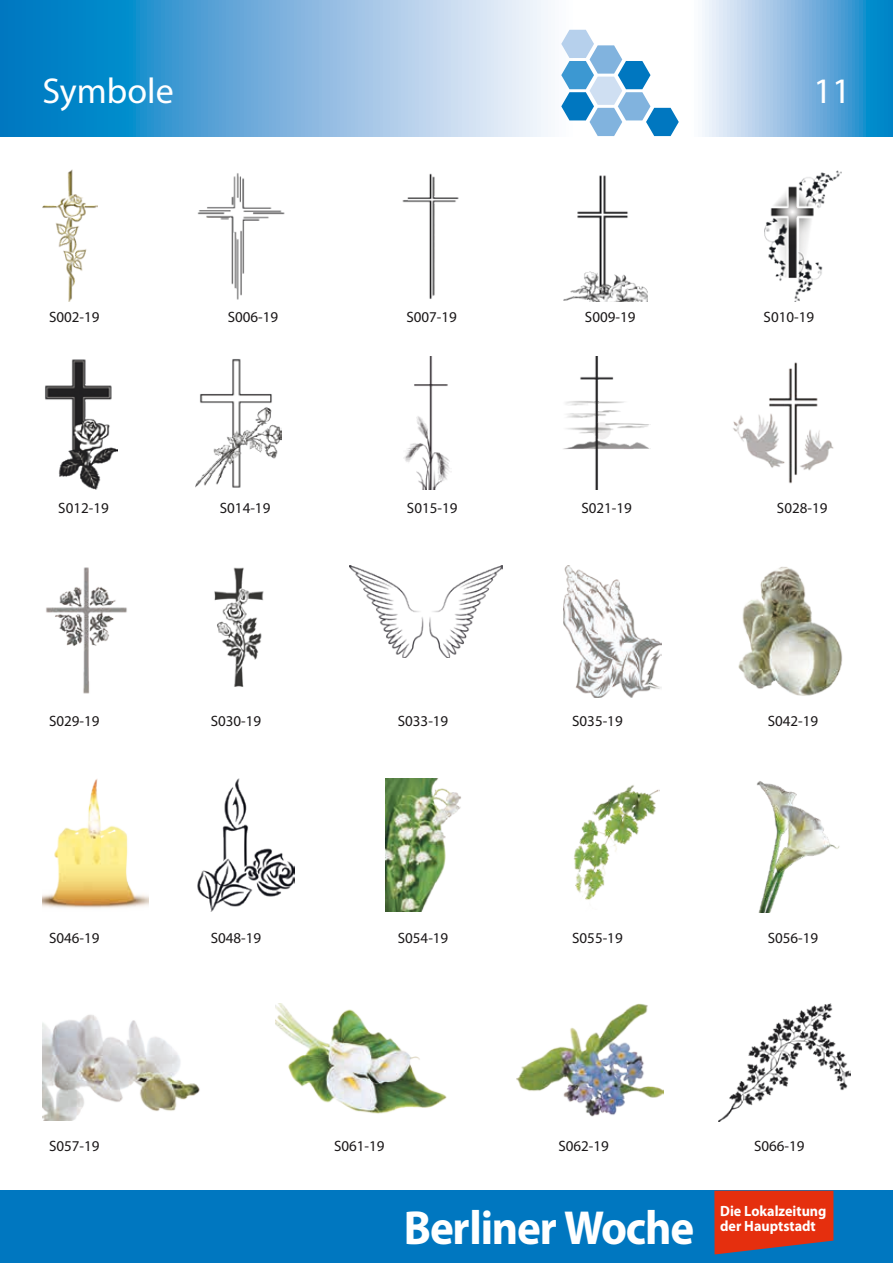
<style>
.page{position:relative;width:893px;height:1263px;background:#fff}
.page>*{position:absolute;margin:0;border:0;box-sizing:border-box;transform-origin:0 0}
.t1{font:700 48px "Myriad Pro";letter-spacing:-.025em;color:#fff;scale:.94 1}
.t2{font:36px "Myriad Pro";color:#fff}
.t3{font:15px "Myriad Pro";color:#1b1819}
.t4{font:700 14.85px "Myriad Pro";color:#fff;scale:.95 1}
</style>
<div class="page">
<div style="left:0;top:1191px;width:893px;height:72px;background:#0077c0"></div>
<svg style="left:714px;top:1191px;width:119px;height:63px;background:#cc3620"></svg>
<svg style="left:0;top:0;width:893px;height:136px;background:#7eb9e0"></svg>
<svg style="left:561px;top:30px;width:118px;height:106px"></svg>
<img style="left:43px;top:169px;width:54px;height:132px">
<img style="left:197px;top:173px;width:88px;height:127px">
<img style="left:402px;top:173px;width:57px;height:126px">
<img style="left:563px;top:175px;width:84px;height:126px">
<img style="left:764px;top:170px;width:78px;height:131px">
<img style="left:45px;top:359px;width:72px;height:130px">
<img style="left:196px;top:359px;width:85px;height:129px">
<img style="left:404px;top:356px;width:48px;height:133px">
<img style="left:563px;top:356px;width:87px;height:133px">
<img style="left:733px;top:362px;width:101px;height:122px">
<img style="left:46px;top:567px;width:81px;height:127px">
<img style="left:214px;top:567px;width:50px;height:120px">
<img style="left:350px;top:566px;width:153px;height:92px">
<img style="left:563px;top:566px;width:98px;height:131px">
<img style="left:738px;top:567px;width:105px;height:129px">
<img style="left:43px;top:779px;width:106px;height:130px">
<img style="left:197px;top:778px;width:98px;height:134px">
<img style="left:386px;top:778px;width:75px;height:134px">
<img style="left:573px;top:785px;width:86px;height:115px">
<img style="left:756px;top:781px;width:84px;height:131px">
<img style="left:43px;top:1014px;width:157px;height:106px">
<img style="left:275px;top:1003px;width:172px;height:111px">
<img style="left:517px;top:1003px;width:146px;height:114px">
<img style="left:719px;top:1003px;width:131px;height:118px">
<h2 class="t2" style="left:43px;top:69px;width:133px">Symbole</h2>
<h2 class="t2" style="left:813px;top:69px;width:38px">11</h2>
<p class="t3" style="left:49px;top:307px;width:52px">S002-19</p>
<p class="t3" style="left:228px;top:307px;width:52px">S006-19</p>
<p class="t3" style="left:406px;top:307px;width:52px">S007-19</p>
<p class="t3" style="left:585px;top:307px;width:52px">S009-19</p>
<p class="t3" style="left:764px;top:307px;width:52px">S010-19</p>
<p class="t3" style="left:58px;top:499px;width:52px">S012-19</p>
<p class="t3" style="left:220px;top:499px;width:52px">S014-19</p>
<p class="t3" style="left:407px;top:499px;width:52px">S015-19</p>
<p class="t3" style="left:581px;top:499px;width:52px">S021-19</p>
<p class="t3" style="left:777px;top:499px;width:52px">S028-19</p>
<p class="t3" style="left:49px;top:711px;width:52px">S029-19</p>
<p class="t3" style="left:211px;top:711px;width:52px">S030-19</p>
<p class="t3" style="left:398px;top:711px;width:52px">S033-19</p>
<p class="t3" style="left:572px;top:711px;width:52px">S035-19</p>
<p class="t3" style="left:768px;top:711px;width:52px">S042-19</p>
<p class="t3" style="left:49px;top:928px;width:52px">S046-19</p>
<p class="t3" style="left:211px;top:928px;width:52px">S048-19</p>
<p class="t3" style="left:398px;top:928px;width:52px">S054-19</p>
<p class="t3" style="left:572px;top:928px;width:52px">S055-19</p>
<p class="t3" style="left:768px;top:928px;width:52px">S056-19</p>
<p class="t3" style="left:49px;top:1136px;width:52px">S057-19</p>
<p class="t3" style="left:334px;top:1136px;width:52px">S061-19</p>
<p class="t3" style="left:558px;top:1136px;width:52px">S062-19</p>
<p class="t3" style="left:754px;top:1136px;width:52px">S066-19</p>
<p class="t4" style="left:720px;top:1201px;width:113px">Die Lokalzeitung</p>
<h1 class="t1" style="left:404px;top:1196px;width:310px">Berliner Woche</h1>
<p class="t4" style="left:720px;top:1217px;width:102px">der Hauptstadt</p>
</div>
